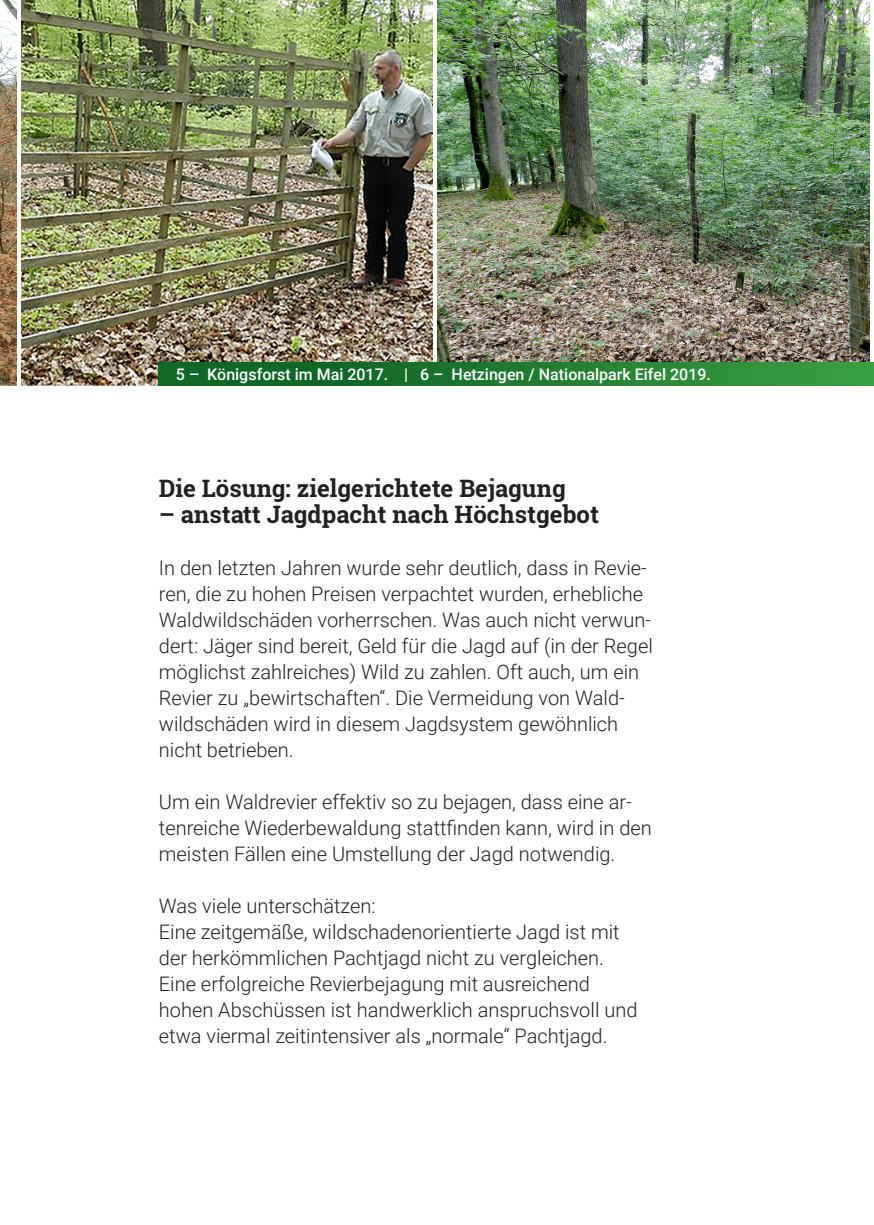
<style>
.page{position:relative;width:874px;height:1225px;background:#fff}
.page>*{position:absolute;margin:0;border:0;box-sizing:border-box;transform-origin:0 0}
.t1{font:700 24px "Roboto Slab";color:#231f20}
.t2{font:300 20px/26px "Roboto";color:#231f20}
.t3{font:500 16px "Roboto";color:#fff}
</style>
<div class="page">
<img style="left:439px;top:0;width:434px;height:363px">
<img style="left:23px;top:0;width:416px;height:386px">
<img style="left:0;top:0;width:23px;height:386px">
<div style="left:159px;top:363px;width:714px;height:23px;background:linear-gradient(to right,#095e22,#389b40)"></div>
<p class="t3" style="left:176px;top:363px;width:536px">5 – Königsforst im Mai 2017. | 6 – Hetzingen / Nationalpark Eifel 2019.</p>
<p class="t1" style="left:159px;top:472px;width:408px">Die Lösung: zielgerichtete Bejagung</p>
<p class="t1" style="left:159px;top:498px;width:441px">– anstatt Jagdpacht nach Höchstgebot</p>
<p class="t2" style="left:159px;top:554px;width:495px">In den letzten Jahren wurde sehr deutlich, dass in Revie&shy;ren, die zu hohen Preisen verpachtet wurden, erhebliche Waldwildschäden vorherrschen. Was auch nicht verwun&shy;dert: Jäger sind bereit, Geld für die Jagd auf (in der Regel möglichst zahlreiches) Wild zu zahlen. Oft auch, um ein Revier zu „bewirtschaften“. Die Vermeidung von Wald&shy;wildschäden wird in diesem Jagdsystem gewöhnlich nicht betrieben.</p>
<p class="t2" style="left:159px;top:788px;width:494px">Um ein Waldrevier effektiv so zu bejagen, dass eine ar&shy;tenreiche Wiederbewaldung stattfinden kann, wird in den meisten Fällen eine Umstellung der Jagd notwendig.</p>
<p class="t2" style="left:159px;top:892px;width:480px">Was viele unterschätzen:<br>Eine zeitgemäße, wildschadenorientierte Jagd ist mit der herkömmlichen Pachtjagd nicht zu vergleichen.<br>Eine erfolgreiche Revierbejagung mit ausreichend hohen Abschüssen ist handwerklich anspruchsvoll und etwa viermal zeitintensiver als „normale“ Pachtjagd.</p>
</div>
